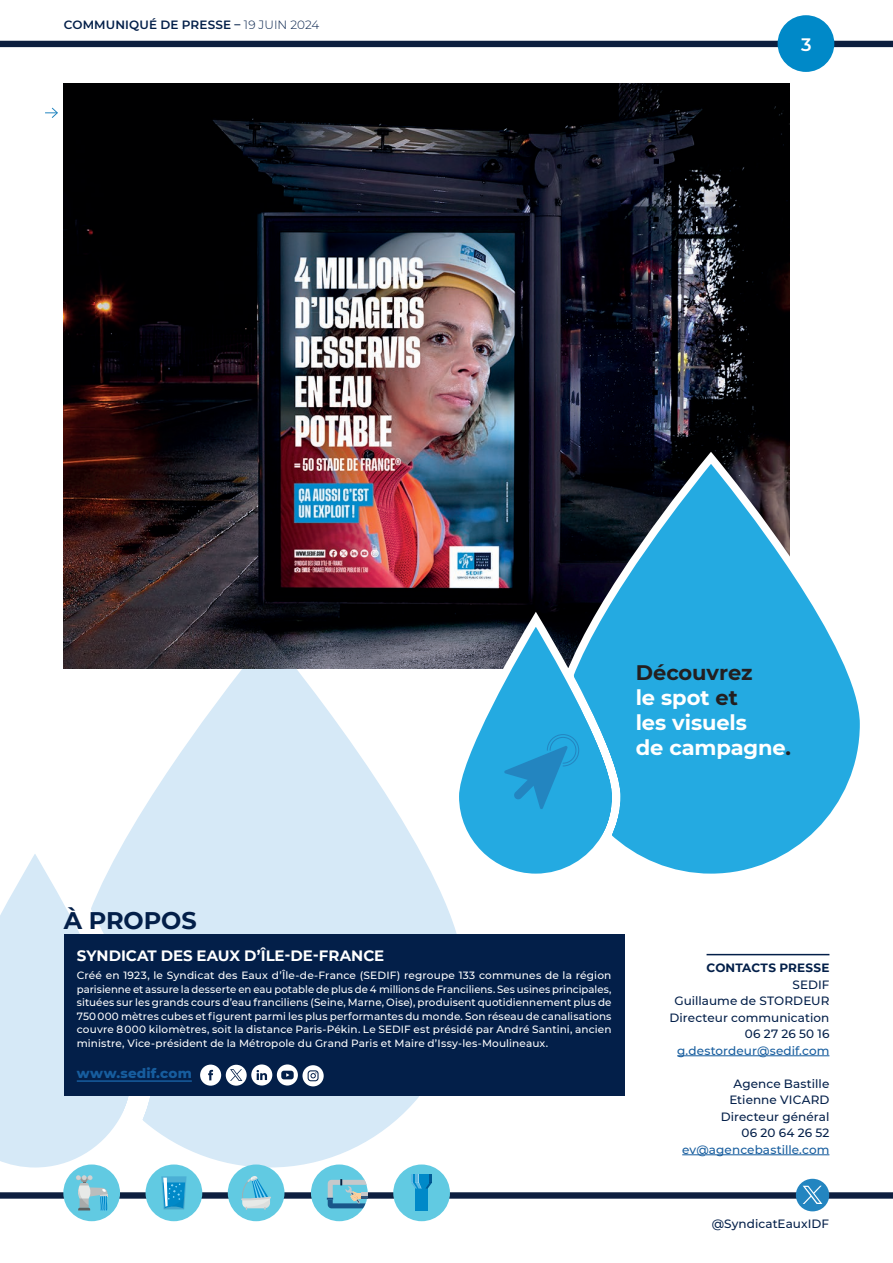
<style>
.page{position:relative;width:893px;height:1263px;background:#fff}
.page>*{position:absolute;margin:0;border:0;box-sizing:border-box;transform-origin:0 0}
.t1{font:700 24px "Montserrat";letter-spacing:-.005em;color:#031f49}
.t2{font:700 21px/25.2px "Montserrat";letter-spacing:-.005em;color:#fff}
.t3{font:600 18px "Montserrat";color:#fff}
.t4{font:700 15px "Montserrat";color:#fff}
.t5{font:800 13.5px "Montserrat";letter-spacing:.01em;color:#175d9e}
.t6{font:500 12px/16.5px "Montserrat";letter-spacing:.005em;color:#031f49;text-align:right}
.t7{font:500 12px "Montserrat";letter-spacing:.005em;color:#175d9e}
.t8{font:600 12px "Montserrat";letter-spacing:.01em;color:#031f49}
.t9{font:700 12px "Montserrat";letter-spacing:.015em;color:#031f49}
.t10{font:500 10.5px/13.5px "Montserrat";letter-spacing:.01em;color:#fff;text-align:justify}
.s1{font-weight:300}
.s2{color:#231f20}
</style>
<div class="page">
<svg style="left:0;top:669px;width:494px;height:523px"></svg>
<div style="left:0;top:1192px;width:893px;height:7px;background:#0d1f3f"></div>
<div style="left:146px;top:1164px;width:56px;height:57px;background:#61cae2;border-radius:50%"></div>
<svg style="left:161px;top:1176px;width:26px;height:33px"></svg>
<div style="left:63px;top:1164px;width:57px;height:57px;background:#61cae2;border-radius:50%"></div>
<svg style="left:76px;top:1175px;width:32px;height:35px"></svg>
<div style="left:393px;top:1164px;width:57px;height:57px;background:#61cae2;border-radius:50%"></div>
<div style="left:416px;top:1188px;width:12px;height:23px;background:#0089c8"></div>
<svg style="left:411px;top:1174px;width:21px;height:14px"></svg>
<div style="left:228px;top:1164px;width:56px;height:57px;background:#61cae2;border-radius:50%"></div>
<svg style="left:241px;top:1176px;width:30px;height:34px"></svg>
<div style="left:311px;top:1164px;width:57px;height:57px;background:#61cae2;border-radius:50%"></div>
<svg style="left:327px;top:1179px;width:41px;height:29px"></svg>
<div style="left:796px;top:1179px;width:33px;height:32px;background:#2385c0;border-radius:50%"></div>
<svg style="left:803px;top:1186px;width:19px;height:18px"></svg>
<div style="left:0;top:41px;width:893px;height:6px;background:#0d1f3f"></div>
<div style="left:778px;top:15px;width:56px;height:57px;background:#0089c8;border-radius:50%"></div>
<hr style="left:707px;top:954px;width:122px;height:1px;background:#031f49">
<hr style="left:677px;top:1055px;width:152px;height:1px;background:#175d9e">
<hr style="left:682px;top:1154px;width:147px;height:1px;background:#175d9e">
<div style="left:64px;top:934px;width:560px;height:161px;background:#031f49"></div>
<hr style="left:77px;top:1080px;width:115px;height:2px;background:#175d9e">
<svg style="left:200px;top:1064px;width:21px;height:22px"></svg>
<svg style="left:251px;top:1064px;width:21px;height:21px"></svg>
<div style="left:277px;top:1064px;width:21px;height:21px;background:#fff;border-radius:50%"></div>
<svg style="left:281px;top:1071px;width:13px;height:8px"></svg>
<svg style="left:302px;top:1065px;width:22px;height:21px"></svg>
<svg style="left:308px;top:1070px;width:11px;height:11px"></svg>
<div style="left:226px;top:1065px;width:21px;height:21px;background:#fff;border-radius:50%"></div>
<svg style="left:230px;top:1069px;width:12px;height:12px"></svg>
<img style="left:63px;top:84px;width:726px;height:585px">
<svg style="left:45px;top:107px;width:13px;height:11px"></svg>
<svg style="left:448px;top:446px;width:412px;height:439px"></svg>
<svg style="left:504px;top:734px;width:76px;height:75px"></svg>
<p class="t8" style="left:64px;top:16px;width:257px">COMMUNIQUÉ DE PRESSE – <span class="s1">19 JUIN 2024</span></p>
<h3 class="t3" style="left:801px;top:32px;width:12px">3</h3>
<h2 class="t2" style="left:636px;top:659px;width:157px"><span class="s2">Découvrez<br></span>le spot <span class="s2">et<br></span>les visuels<br>de campagne<span class="s2">.</span></h2>
<h1 class="t1" style="left:64px;top:903px;width:134px">À PROPOS</h1>
<h3 class="t4" style="left:77px;top:945px;width:309px">SYNDICAT DES EAUX D’ÎLE-DE-FRANCE</h3>
<p class="t10" style="left:77px;top:968px;width:536px">Créé en 1923, le Syndicat des Eaux d’Île-de-France (SEDIF) regroupe 133 communes de la région parisienne et assure la desserte en eau potable de plus de 4 millions de Franciliens. Ses usines principales, situées sur les grands cours d’eau franciliens (Seine, Marne, Oise), produisent quotidiennement plus de 750 000 mètres cubes et figurent parmi les plus performantes du monde. Son réseau de canalisations couvre 8 000 kilomètres, soit la distance Paris-Pékin. Le SEDIF est présidé par André Santini, ancien ministre, Vice-président de la Métropole du Grand Paris et Maire d’Issy-les-Moulineaux.</p>
<p class="t5" style="left:77px;top:1063px;width:117px">www.sedif.com</p>
<p class="t9" style="left:707px;top:959px;width:124px">CONTACTS PRESSE</p>
<p class="t6" style="left:670px;top:976px;width:161px">SEDIF<br>Guillaume de STORDEUR<br>Directeur communication<br>06 27 26 50 16</p>
<p class="t7" style="left:677px;top:1042px;width:154px">g.destordeur@sedif.com</p>
<p class="t6" style="left:721px;top:1075px;width:110px">Agence Bastille<br>Etienne VICARD<br>Directeur général<br>06 20 64 26 52</p>
<p class="t7" style="left:682px;top:1141px;width:149px">ev@agencebastille.com</p>
<p class="t6" style="left:712px;top:1215px;width:119px">@SyndicatEauxIDF</p>
</div>
